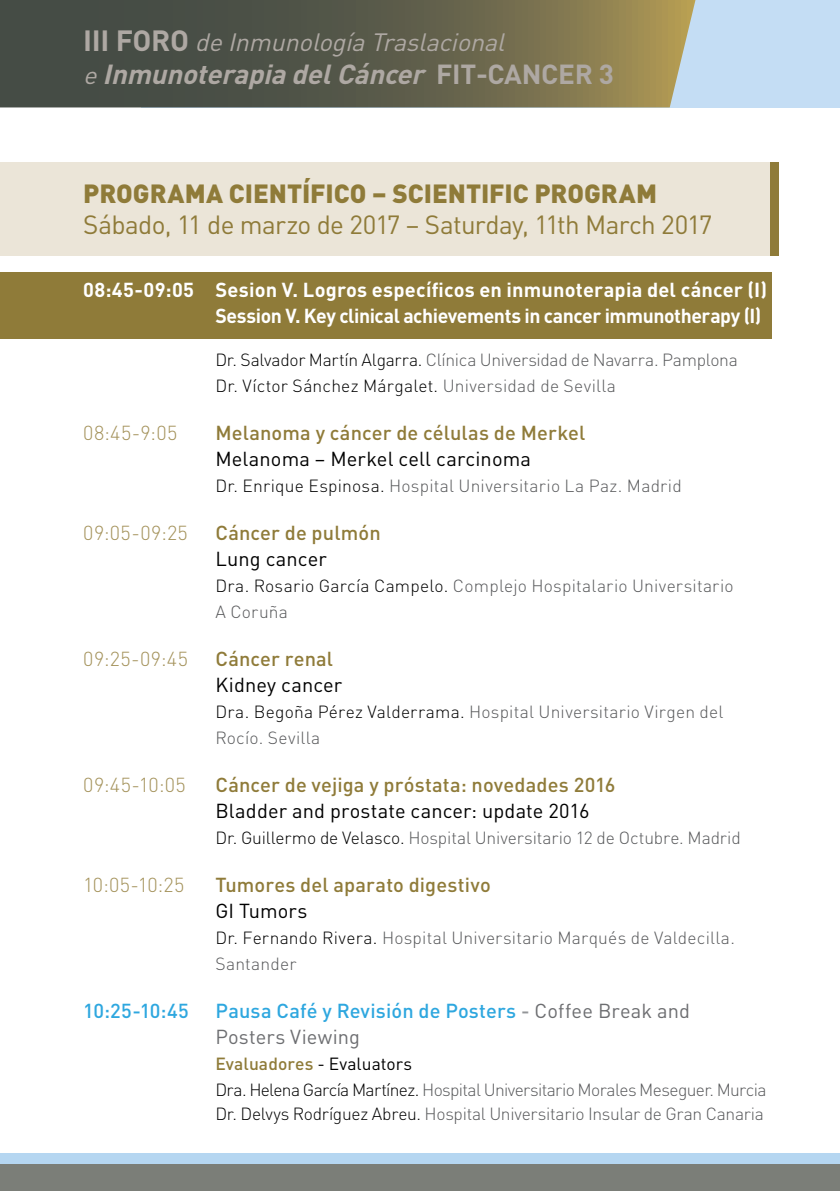
<style>
.page{position:relative;width:840px;height:1191px;background:#fff}
.page>*{position:absolute;margin:0;border:0;box-sizing:border-box;transform-origin:0 0}
.t1{font:italic 700 27.2px "DIN";color:#aea8a3}
.t2{font:26px "DIN";letter-spacing:-.025em;color:#8f7b39}
.t3{font:900 26px "DIN";color:#8f7b39}
.t4{font:italic 24.8px "DIN";color:#aea8a3}
.t5{font:700 20px/26px "DIN";color:#fff;text-align:right}
.t6{font:500 20px "DIN";letter-spacing:.005em;color:#8f7b39}
.t7{font:20px "DIN";letter-spacing:.005em;color:#000}
.t8{font:20px/26px "DIN";letter-spacing:.005em;color:#6d6e71}
.t9{font:300 20px "DIN";letter-spacing:.02em;color:#a39159}
.t10{font:500 20px "DIN";letter-spacing:-.01em;color:#2ea7df}
.t11{font:300 17.4px/26px "DIN";letter-spacing:.01em;color:#58595b}
.t12{font:300 17.4px/26px "DIN";letter-spacing:-.04em;color:#58595b}
.t13{font:300 17.4px "DIN";letter-spacing:-.02em;color:#58595b}
.t14{font:300 17.4px "DIN";letter-spacing:-.01em;color:#58595b}
.s1{font-weight:700;font-style:normal;font-size:29px}
.s2{font-weight:400;font-size:24.8px}
.s3{font-style:normal}
.s4{color:#000}
.s5{font-weight:500;color:#8f7b39}
.s6{font-weight:500;color:#2ea7df}
.s7{font-weight:500;color:#939598}
.s8{font-weight:400;color:#000}
</style>
<div class="page">
<div style="left:0;top:272px;width:771px;height:67px;background:#8f7b39"></div>
<div style="left:0;top:1153px;width:839px;height:38px;background:#b5d6f1"></div>
<div style="left:142px;top:0;width:697px;height:107px;background:#c4ddf4"></div>
<svg style="left:0;top:0;width:695px;height:107px;background:#63624d"></svg>
<div style="left:0;top:1164px;width:839px;height:27px;background:#7b7e78"></div>
<div style="left:0;top:162px;width:768px;height:93px;background:#ebe5d8"></div>
<h3 class="t4" style="left:83px;top:27px;width:429px"><span class="s1">I I I F o r o</span> deInmunologíaTraslacional</h3>
<h1 class="t1" style="left:83px;top:56px;width:532px"><span class="s2">e</span>InmunoterapiadelCáncer <span class="s3">F I T - C A N C E R 3</span></h1>
<h2 class="t3" style="left:83px;top:176px;width:575px">PROGRAMA CIENTÍFICO – SCIENTIFIC PROGRAM</h2>
<h2 class="t2" style="left:83px;top:208px;width:630px">Sábado, 11 de marzo de 2017 – Saturday, 11th March 2017</h2>
<p class="t5" style="left:83px;top:276px;width:685px">08:45-09:05 Sesion V. Logros específicos en inmunoterapia del cáncer (I)<br>Session V. Key clinical achievements in cancer immunotherapy (I)</p>
<p class="t11" style="left:215px;top:346px;width:523px"><span class="s4">Dr. Salvador Martín Algarra.</span> Clínica Universidad de Navarra. Pamplona<br><span class="s4">Dr. Víctor Sánchez Márgalet.</span> Universidad de Sevilla</p>
<p class="t9" style="left:83px;top:420px;width:95px">08:45-9:05</p>
<p class="t6" style="left:215px;top:420px;width:371px">Melanoma y cáncer de células de Merkel</p>
<p class="t7" style="left:215px;top:446px;width:317px">Melanoma – Merkel cell carcinoma</p>
<p class="t11" style="left:215px;top:472px;width:467px"><span class="s4">Dr. Enrique Espinosa.</span> Hospital Universitario La Paz. Madrid</p>
<p class="t9" style="left:83px;top:520px;width:106px">09:05-09:25</p>
<p class="t6" style="left:215px;top:520px;width:167px">Cáncer de pulmón</p>
<p class="t7" style="left:215px;top:546px;width:113px">Lung cancer</p>
<p class="t11" style="left:215px;top:572px;width:519px"><span class="s4">Dra. Rosario García Campelo.</span> Complejo Hospitalario Universitario<br>A Coruña</p>
<p class="t9" style="left:83px;top:646px;width:106px">09:25-09:45</p>
<p class="t6" style="left:215px;top:646px;width:119px">Cáncer renal</p>
<p class="t7" style="left:215px;top:672px;width:128px">Kidney cancer</p>
<p class="t11" style="left:215px;top:698px;width:509px"><span class="s4">Dra. Begoña Pérez Valderrama.</span> Hospital Universitario Virgen del<br>Rocío. Sevilla</p>
<p class="t9" style="left:83px;top:772px;width:104px">09:45-10:05</p>
<p class="t6" style="left:215px;top:772px;width:401px">Cáncer de vejiga y próstata: novedades 2016</p>
<p class="t7" style="left:215px;top:798px;width:375px">Bladder and prostate cancer: update 2016</p>
<p class="t14" style="left:215px;top:827px;width:526px"><span class="s4">Dr. Guillermo de Velasco.</span> Hospital Universitario 12 de Octubre. Madrid</p>
<p class="t9" style="left:83px;top:872px;width:116px">10:05-10:25 <span class="s5">T</span></p>
<p class="t6" style="left:225px;top:872px;width:267px">umores del aparato digestivo</p>
<p class="t7" style="left:215px;top:898px;width:93px">GI Tumors</p>
<p class="t11" style="left:215px;top:924px;width:520px"><span class="s4">Dr. Fernando Rivera.</span> Hospital Universitario Marqués de Valdecilla.<br>Santander</p>
<p class="t10" style="left:83px;top:998px;width:107px">10:25-10:45</p>
<p class="t8" style="left:215px;top:997px;width:476px"><span class="s6">Pausa Café y Revisión de Posters</span> <span class="s7">-</span> Coffee Break and<br>Posters Viewing</p>
<p class="t12" style="left:215px;top:1050px;width:552px"><span class="s5">Evaluadores</span> <span class="s8">- Evaluators<br></span><span class="s4">Dra. Helena García Martínez.</span> Hospital Universitario Morales Meseguer. Murcia</p>
<p class="t13" style="left:215px;top:1103px;width:550px"><span class="s4">Dr. Delvys Rodríguez Abreu.</span> Hospital Universitario Insular de Gran Canaria</p>
</div>
